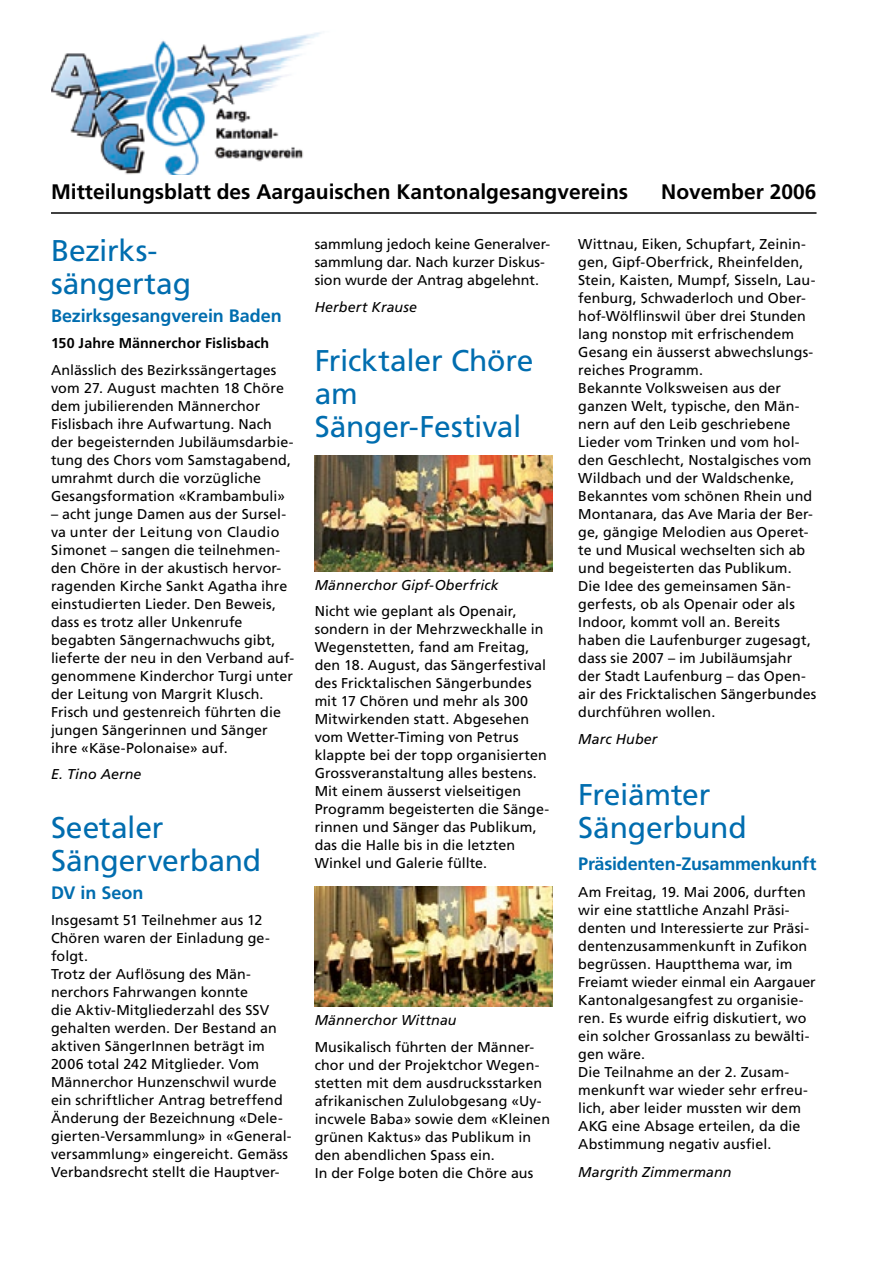
<style>
.page{position:relative;width:893px;height:1263px;background:#fff}
.page>*{position:absolute;margin:0;border:0;box-sizing:border-box;transform-origin:0 0}
.t1{font:30px/33px "Frutiger";letter-spacing:-.005em;color:#006daf}
.t2{font:700 21px "Frutiger";color:#000}
.t3{font:700 18px "Frutiger";letter-spacing:-.01em;color:#006daf}
.t4{font:14.25px/18px "Frutiger";letter-spacing:.005em;color:#000}
.t5{font:italic 14.25px "Frutiger";letter-spacing:.01em;color:#000}
.t6{font:700 14.25px "Frutiger";letter-spacing:.005em;color:#000}
</style>
<div class="page">
<img style="left:51px;top:32px;width:270px;height:142px">
<hr style="left:51px;top:213px;width:765px;height:1px;background:#000">
<img style="left:315px;top:456px;width:238px;height:115px">
<img style="left:315px;top:886px;width:238px;height:120px">
<h2 class="t2" style="left:51px;top:180px;width:579px">Mitteilungsblatt des Aargauischen Kantonalgesangvereins</h2>
<h2 class="t2" style="left:661px;top:180px;width:157px">November 2006</h2>
<h1 class="t1" style="left:51px;top:234px;width:142px">Bezirks&shy;sängertag</h1>
<p class="t3" style="left:51px;top:305px;width:232px">Bezirksgesangverein Baden</p>
<p class="t6" style="left:51px;top:335px;width:220px">150 Jahre Männerchor Fislisbach</p>
<p class="t4" style="left:51px;top:361px;width:244px">Anlässlich des Bezirkssängertages vom 27. August machten 18 Chöre dem jubilierenden Männerchor Fislisbach ihre Aufwartung. Nach der begeisternden Jubiläumsdarbie&shy;tung des Chors vom Samstagabend, umrahmt durch die vorzügliche Gesangsformation «Krambambuli»</p>
<p class="t4" style="left:51px;top:505px;width:245px">– acht junge Damen aus der Sursel&shy;va unter der Leitung von Claudio<br>Simonet – sangen die teilnehmen&shy;den Chöre in der akustisch hervor&shy;ragenden Kirche Sankt Agatha ihre einstudierten Lieder. Den Beweis, dass es trotz aller Unkenrufe begabten Sängernachwuchs gibt, lieferte der neu in den Verband auf&shy;genommene Kinderchor Turgi unter der Leitung von Margrit Klusch.<br>Frisch und gestenreich führten die jungen Sängerinnen und Sänger ihre «Käse-Polonaise» auf.</p>
<p class="t5" style="left:51px;top:766px;width:92px">E. Tino Aerne</p>
<h1 class="t1" style="left:51px;top:811px;width:212px">Seetaler<br>Sängerverband</h1>
<p class="t3" style="left:51px;top:882px;width:94px">DV in Seon</p>
<p class="t4" style="left:51px;top:911px;width:242px">Insgesamt 51 Teilnehmer aus 12<br>Chören waren der Einladung ge&shy;folgt.<br>Trotz der Auflösung des Män&shy;nerchors Fahrwangen konnte<br>die Aktiv-Mitgliederzahl des SSV gehalten werden. Der Bestand an aktiven SängerInnen beträgt im<br>2006 total 242 Mitglieder. Vom<br>Männerchor Hunzenschwil wurde ein schriftlicher Antrag betreffend<br>Änderung der Bezeichnung «Dele&shy;gierten-Versammlung» in «General&shy;versammlung» eingereicht. Gemäss<br>Verbandsrecht stellt die Hauptver-</p>
<p class="t4" style="left:578px;top:235px;width:240px">Wittnau, Eiken, Schupfart, Zeinin&shy;gen, Gipf-Oberfrick, Rheinfelden,<br>Stein, Kaisten, Mumpf, Sisseln, Lau&shy;fenburg, Schwaderloch und Ober&shy;hof-Wölflinswil über drei Stunden lang nonstop mit erfrischendem<br>Gesang ein äusserst abwechslungs&shy;reiches Programm.<br>Bekannte Volksweisen aus der ganzen Welt, typische, den Män&shy;nern auf den Leib geschriebene<br>Lieder vom Trinken und vom hol&shy;den Geschlecht, Nostalgisches vom<br>Wildbach und der Waldschenke,<br>Bekanntes vom schönen Rhein und<br>Montanara, das Ave Maria der Ber&shy;ge, gängige Melodien aus Operet&shy;te und Musical wechselten sich ab und begeisterten das Publikum.<br>Die Idee des gemeinsamen Sän&shy;gerfests, ob als Openair oder als<br>Indoor, kommt voll an. Bereits haben die Laufenburger zugesagt, dass sie 2007 – im Jubiläumsjahr der Stadt Laufenburg – das Open&shy;air des Fricktalischen Sängerbundes durchführen wollen.</p>
<p class="t5" style="left:578px;top:730px;width:81px">Marc Huber</p>
<h1 class="t1" style="left:578px;top:778px;width:170px">Freiämter<br>Sängerbund</h1>
<p class="t3" style="left:578px;top:853px;width:240px">Präsidenten-Zusammenkunft</p>
<p class="t4" style="left:578px;top:882px;width:239px">Am Freitag, 19. Mai 2006, durften wir eine stattliche Anzahl Präsi&shy;denten und Interessierte zur Präsi&shy;dentenzusammenkunft in Zufikon begrüssen. Hauptthema war, im<br>Freiamt wieder einmal ein Aargauer<br>Kantonalgesangfest zu organisie&shy;ren. Es wurde eifrig diskutiert, wo ein solcher Grossanlass zu bewälti&shy;gen wäre.<br>Die Teilnahme an der 2. Zusam&shy;menkunft war wieder sehr erfreu&shy;lich, aber leider mussten wir dem<br>AKG eine Absage erteilen, da die<br>Abstimmung negativ ausfiel.</p>
<p class="t5" style="left:578px;top:1164px;width:155px">Margrith Zimmermann</p>
<p class="t4" style="left:315px;top:235px;width:237px">sammlung jedoch keine Generalver&shy;sammlung dar. Nach kurzer Diskus&shy;sion wurde der Antrag abgelehnt.</p>
<p class="t5" style="left:315px;top:298px;width:104px">Herbert Krause</p>
<h1 class="t1" style="left:315px;top:344px;width:220px">Fricktaler Chöre am<br>Sänger-Festival</h1>
<p class="t5" style="left:315px;top:576px;width:186px">Männerchor Gipf-Oberfrick</p>
<p class="t4" style="left:315px;top:602px;width:236px">Nicht wie geplant als Openair, sondern in der Mehrzweckhalle in<br>Wegenstetten, fand am Freitag, den 18. August, das Sängerfestival des Fricktalischen Sängerbundes mit 17 Chören und mehr als 300<br>Mitwirkenden statt. Abgesehen vom Wetter-Timing von Petrus klappte bei der topp organisierten<br>Grossveranstaltung alles bestens.<br>Mit einem äusserst vielseitigen<br>Programm begeisterten die Sänge&shy;rinnen und Sänger das Publikum, das die Halle bis in die letzten<br>Winkel und Galerie füllte.</p>
<p class="t5" style="left:315px;top:1012px;width:143px">Männerchor Wittnau</p>
<p class="t4" style="left:315px;top:1037px;width:237px">Musikalisch führten der Männer&shy;chor und der Projektchor Wegen&shy;stetten mit dem ausdrucksstarken afrikanischen Zululobgesang «Uy&shy;incwele Baba» sowie dem «Kleinen grünen Kaktus» das Publikum in den abendlichen Spass ein.<br>In der Folge boten die Chöre aus</p>
</div>
